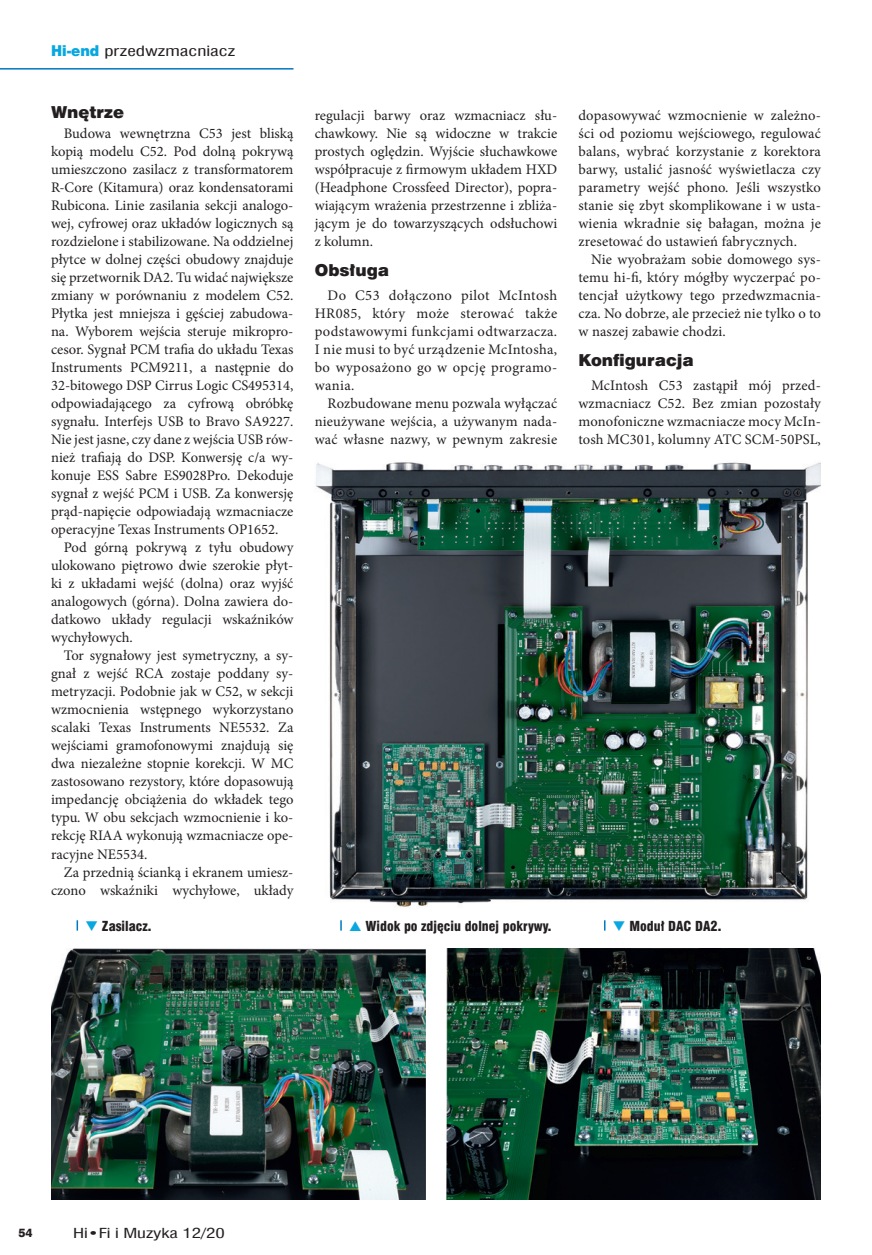
<style>
.page{position:relative;width:872px;height:1255px;background:#fff}
.page>*{position:absolute;margin:0;border:0;box-sizing:border-box;transform-origin:0 0}
.srodtytuly{font:16.5px "Swis 721 Blk EU";color:#231f20}
.tekst{font:14.55px/18px "Minion Pro";letter-spacing:.005em;color:#231f20;text-align:justify}
.t1{font:13.8px "Swis 721 Cn EU";color:#231f20;scale:1.4 1}
.podpis_do_ilustracji{font:13.5px "Swis 721 Blk Cn EU";color:#231f20}
.t2{font:13.5px "Swis 721 Cn EU";letter-spacing:-.005em;color:#231f20;scale:1.4 1}
.t3{font:12px "Swis 721 Hv EU";color:#231f20}
.s1{font-family:"Swis 721 Blk 2 EU";color:#08a7e0}
.s2{color:#08a7e0}
</style>
<div class="page">
<hr style="left:0;top:68px;width:293px;height:2px;background:#0078c0">
<img style="left:316px;top:462px;width:505px;height:445px">
<img style="left:51px;top:948px;width:374px;height:251px">
<img style="left:446px;top:948px;width:375px;height:251px">
<svg style="left:340px;top:920px;width:2px;height:10px"></svg>
<p class="t1" style="left:51px;top:41px;width:133px"><span class="s1">Hi-end</span> przedwzmacniacz</p>
<p class="srodtytuly" style="left:51px;top:102px;width:74px">Wnętrze</p>
<p class="tekst" style="left:51px;top:124px;width:244px;text-indent:13px">Budowa wewnętrzna C53 jest bliską kopią modelu C52. Pod dolną pokrywą umieszczono zasilacz z transformatorem R-Core (Kitamura) oraz kondensatorami Rubicona. Linie zasilania sekcji analogo&shy;wej, cyfrowej oraz układów logicznych są rozdzielone i stabilizowane. Na oddzielnej płytce w dolnej części obudowy znajduje się przetwornik DA2. Tu widać największe zmiany w porównaniu z modelem C52.<br>Płytka jest mniejsza i gęściej zabudowa&shy;na. Wyborem wejścia steruje mikropro&shy;cesor. Sygnał PCM trafia do układu Texas Instruments PCM9211, a następnie do 32-bitowego DSP Cirrus Logic CS495314, odpowiadającego za cyfrową obróbkę sygnału. Interfejs USB to Bravo SA9227.<br>Nie jest jasne, czy dane z wejścia USB rów&shy;nież trafiają do DSP. Konwersję c/a wy&shy;konuje ESS Sabre ES9028Pro. Dekoduje sygnał z wejść PCM i USB. Za konwersję prąd-napięcie odpowiadają wzmacniacze operacyjne Texas Instruments OP1652.</p>
<p class="tekst" style="left:51px;top:538px;width:244px;text-indent:13px">Pod górną pokrywą z tyłu obudowy ulokowano piętrowo dwie szerokie płyt&shy;ki z układami wejść (dolna) oraz wyjść analogowych (górna). Dolna zawiera do&shy;datkowo układy regulacji wskaźników wychyłowych.</p>
<p class="tekst" style="left:51px;top:646px;width:244px;text-indent:13px">Tor sygnałowy jest symetryczny, a sy&shy;gnał z wejść RCA zostaje poddany sy&shy;metryzacji. Podobnie jak w C52, w sekcji wzmocnienia wstępnego wykorzystano scalaki Texas Instruments NE5532. Za wejściami gramofonowymi znajdują się dwa niezależne stopnie korekcji. W MC zastosowano rezystory, które dopasowują impedancję obciążenia do wkładek tego typu. W obu sekcjach wzmocnienie i ko&shy;rekcję RIAA wykonują wzmacniacze ope&shy;racyjne NE5534.</p>
<p class="tekst" style="left:51px;top:862px;width:244px;text-align:right">Za przednią ścianką i ekranem umiesz&shy;czono wskaźniki wychyłowe, układy</p>
<p class="tekst" style="left:315px;top:106px;width:244px">regulacji barwy oraz wzmacniacz słu&shy;chawkowy. Nie są widoczne w trakcie prostych oględzin. Wyjście słuchawkowe współpracuje z firmowym układem HXD (Headphone Crossfeed Director), popra&shy;wiającym wrażenia przestrzenne i zbliża&shy;jącym je do towarzyszących odsłuchowi z kolumn.</p>
<p class="srodtytuly" style="left:315px;top:260px;width:76px">Obsługa</p>
<p class="tekst" style="left:315px;top:286px;width:244px;text-indent:13px">Do C53 dołączono pilot McIntosh HR085, który może sterować także podstawowymi funkcjami odtwarzacza.<br>I nie musi to być urządzenie McIntosha, bo wyposażono go w opcję programo&shy;wania.</p>
<p class="tekst" style="left:315px;top:394px;width:244px;text-indent:13px">Rozbudowane menu pozwala wyłączać nieużywane wejścia, a używanym nada&shy;wać własne nazwy, w pewnym zakresie</p>
<p class="tekst" style="left:578px;top:106px;width:244px">dopasowywać wzmocnienie w zależno&shy;ści od poziomu wejściowego, regulować balans, wybrać korzystanie z korektora barwy, ustalić jasność wyświetlacza czy parametry wejść phono. Jeśli wszystko stanie się zbyt skomplikowane i w usta&shy;wienia wkradnie się bałagan, można je zresetować do ustawień fabrycznych.</p>
<p class="tekst" style="left:578px;top:250px;width:244px;text-indent:13px">Nie wyobrażam sobie domowego sys&shy;temu hi-fi, który mógłby wyczerpać po&shy;tencjał użytkowy tego przedwzmacnia&shy;cza. No dobrze, ale przecież nie tylko o to w naszej zabawie chodzi.</p>
<p class="srodtytuly" style="left:578px;top:350px;width:117px">Konfiguracja</p>
<p class="tekst" style="left:578px;top:376px;width:244px;text-indent:13px">McIntosh C53 zastąpił mój przed&shy;wzmacniacz C52. Bez zmian pozostały monofoniczne wzmacniacze mocy McIn&shy;tosh MC301, kolumny ATC SCM-50PSL,</p>
<p class="podpis_do_ilustracji" style="left:85px;top:917px;width:68px"><span class="s2">❑</span> Zasilacz.</p>
<p class="podpis_do_ilustracji" style="left:365px;top:917px;width:187px">Widok po zdjęciu dolnej pokrywy.</p>
<p class="podpis_do_ilustracji" style="left:612px;top:917px;width:110px"><span class="s2">❑</span> Moduł DAC DA2.</p>
<p class="t3" style="left:18px;top:1225px;width:16px">54</p>
<p class="t2" style="left:73px;top:1224px;width:110px">Hi•Fi i Muzyka 12/20</p>
</div>
